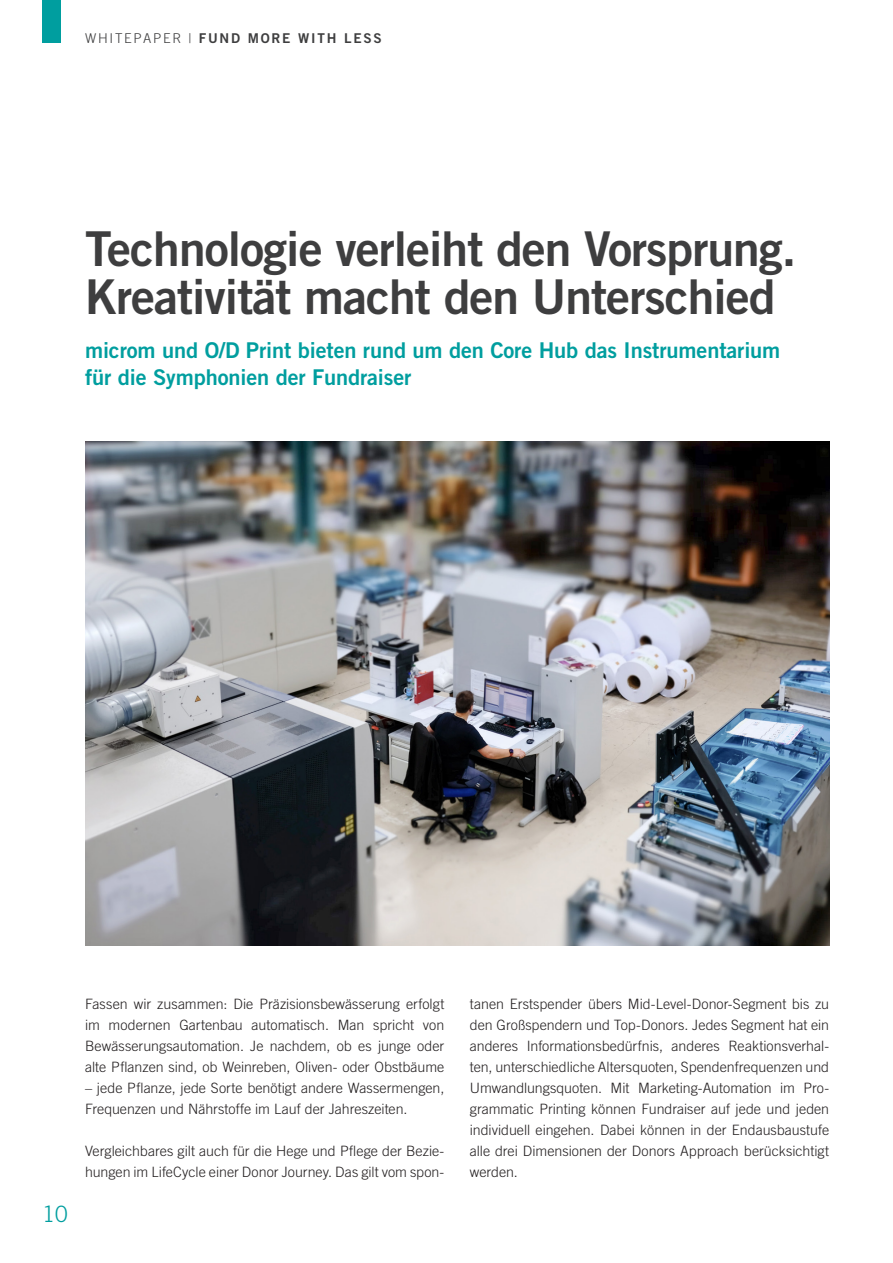
<style>
.page{position:relative;width:893px;height:1263px;background:#fff}
.page>*{position:absolute;margin:0;border:0;box-sizing:border-box;transform-origin:0 0}
.t1{font:48px/48px "Trade Gothic LT Std Bd 2";letter-spacing:-.02em;color:#3e3e3f}
.t2{font:300 22.5px "Trade Gothic LT Std";color:#009e9f}
.t3{font:21.75px/27px "Trade Gothic LT Std Bd 2";letter-spacing:-.005em;color:#009e9f}
.t4{font:300 14.25px/21px "Trade Gothic LT Std";color:#231f20;text-align:justify}
.t5{font:13.5px "Trade Gothic LT Std Bd 2";letter-spacing:.13em;color:#3e3e3f}
.s1{font-family:"Trade Gothic LT Std";font-weight:300}
</style>
<div class="page">
<div style="left:43px;top:0;width:18px;height:43px;background:#009e9f"></div>
<img style="left:85px;top:442px;width:744px;height:504px">
<p class="t5" style="left:85px;top:29px;width:298px"><span class="s1">WHITEPAPER |</span> FUND MORE WITH LESS</p>
<h1 class="t1" style="left:85px;top:224px;width:713px">Technologie verleiht den Vorsprung.<br>Kreativität macht den Unterschied</h1>
<h3 class="t3" style="left:85px;top:337px;width:697px">microm und O/D Print bieten rund um den Core Hub das Instrumentarium für die Symphonien der Fundraiser</h3>
<h2 class="t2" style="left:43px;top:1200px;width:27px">10</h2>
<p class="t4" style="left:85px;top:993px;width:361px">Fassen wir zusammen: Die Präzisionsbewässerung erfolgt im modernen Gartenbau automatisch. Man spricht von Bewässerungsautomation. Je nachdem, ob es junge oder alte Pflanzen sind, ob Weinreben, Oliven- oder Obstbäume</p>
<p class="t4" style="left:85px;top:1077px;width:361px">– jede Pflanze, jede Sorte benötigt andere Wassermengen,<br>Frequenzen und Nährstoffe im Lauf der Jahreszeiten.</p>
<p class="t4" style="left:85px;top:1140px;width:361px">Vergleichbares gilt auch für die Hege und Pflege der Bezie&shy;hungen im LifeCycle einer Donor Journey. Das gilt vom spon-</p>
<p class="t4" style="left:470px;top:993px;width:361px">tanen Erstspender übers Mid-Level-Donor-Segment bis zu den Großspendern und Top-Donors. Jedes Segment hat ein anderes Informationsbedürfnis, anderes Reaktionsverhal&shy;ten, unterschiedliche Altersquoten, Spendenfrequenzen und Umwandlungsquoten. Mit Marketing-Automation im Pro&shy;grammatic Printing können Fundraiser auf jede und jeden individuell eingehen. Dabei können in der Endausbaustufe alle drei Dimensionen der Donors Approach berücksichtigt werden.</p>
</div>
